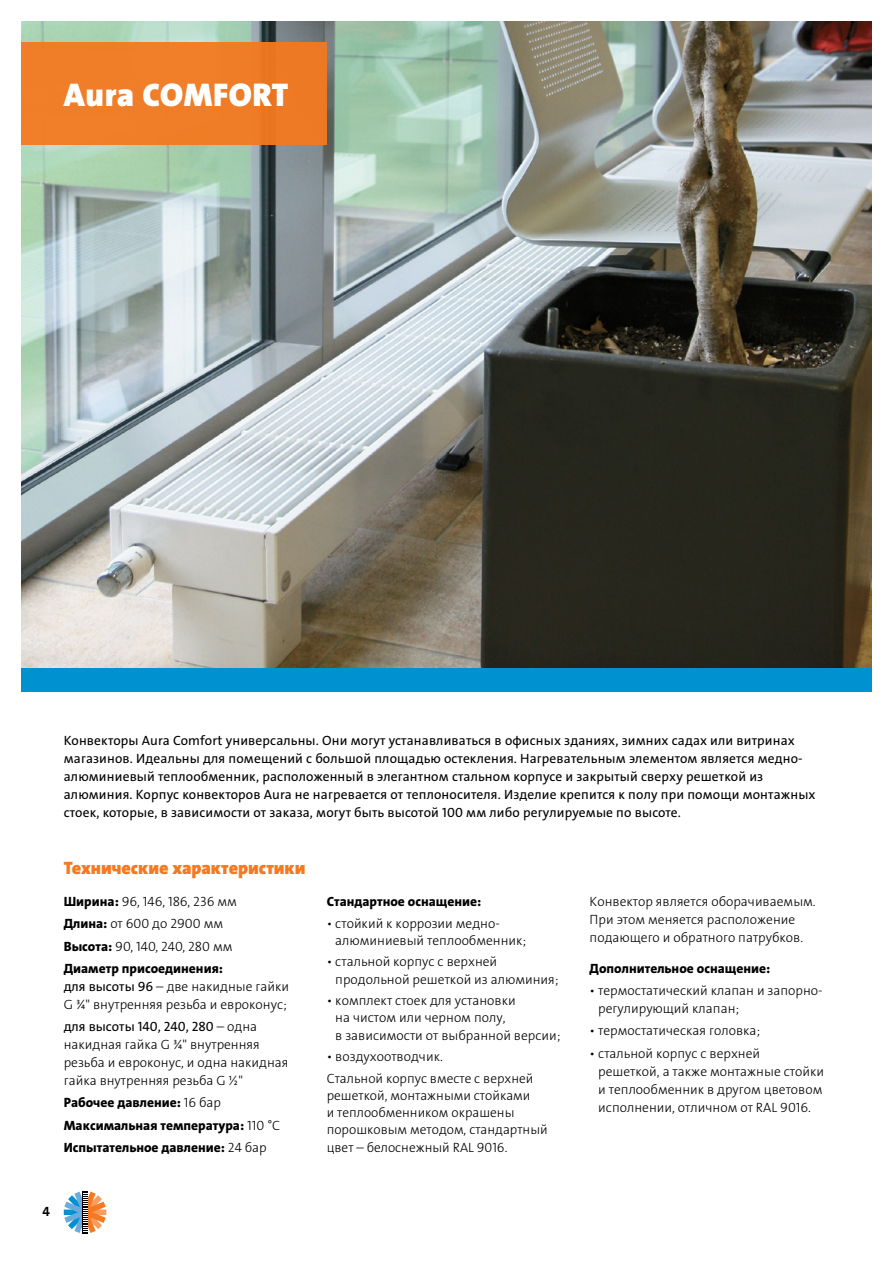
<style>
.page{position:relative;width:893px;height:1263px;background:#fff}
.page>*{position:absolute;margin:0;border:0;box-sizing:border-box;transform-origin:0 0}
.t1{font:900 33px "The Sans LP9";letter-spacing:.015em;color:#fff}
.t2{font:900 18px "The Sans LP9";letter-spacing:-.005em;color:#f47920}
.t3{font:13.5px/18px "The Sans LP3 Lig";color:#000}
.t4{font:13.5px/18px "The Sans LP5 Plain";letter-spacing:.01em;color:#000}
.t5{font:13.5px/22.2px "The Sans LP8 Ex Bld";color:#000}
.t6{font:13.5px "The Sans LP7 Bld";color:#000}
.s1{font-family:"The Sans LP8 Ex Bld"}
.s2{font-family:"The Sans LP5 Plain"}
.s3{font-family:"The Sans LP3 Lig"}
</style>
<div class="page">
<svg style="left:64px;top:1191px;width:42px;height:42px"></svg>
<img style="left:21px;top:21px;width:851px;height:647px">
<div style="left:21px;top:668px;width:851px;height:24px;background:#0091d1"></div>
<div style="left:21px;top:43px;width:306px;height:102px;background:#f07d27"></div>
<h1 class="t1" style="left:64px;top:73px;width:226px">Aura COMFORT</h1>
<p class="t4" style="left:64px;top:732px;width:753px">Конвекторы Aura Comfort универсальны. Они могут устанавливаться в офисных зданиях, зимних садах или витринах магазинов. Идеальны для помещений с большой площадью остекления. Нагревательным элементом является медно&shy;алюминиевый теплообменник, расположенный в элегантном стальном корпусе и закрытый сверху решеткой из алюминия. Корпус конвекторов Aura не нагревается от теплоносителя. Изделие крепится к полу при помощи монтажных стоек, которые, в зависимости от заказа, могут быть высотой 100 мм либо регулируемые по высоте.</p>
<h2 class="t2" style="left:64px;top:856px;width:243px">Технические характеристики</h2>
<p class="t3" style="left:64px;top:890px;width:175px;line-height:22.2px"><span class="s1">Ширина:</span> 96, 146, 186, 236 мм<br><span class="s1">Длина:</span> от 600 до 2900 мм<br><span class="s1">Высота:</span> 90, 140, 240, 280 мм</p>
<p class="t5" style="left:64px;top:957px;width:161px">Диаметр присоединения:</p>
<p class="t3" style="left:64px;top:977px;width:227px"><span class="s2">для высоты 96</span> – две накидные гайки<br>G ¾" внутренняя резьба и евроконус;</p>
<p class="t4" style="left:64px;top:1018px;width:195px">для высоты 140, 240, 280 <span class="s3">– одна</span></p>
<p class="t3" style="left:64px;top:1035px;width:226px">накидная гайка G ¾" внутренняя резьба и евроконус, и одна накидная гайка внутренняя резьба G ½"</p>
<p class="t5" style="left:64px;top:1092px;width:218px">Рабочее давление: <span class="s3">16 бар<br></span>Максимальная температура: <span class="s3">110 °C<br></span>Испытательное давление: <span class="s3">24 бар</span></p>
<p class="t5" style="left:327px;top:890px;width:156px">Стандартное оснащение:</p>
<p class="t3" style="left:335px;top:914px;width:192px;line-height:17.2px;text-indent:-9px">• стойкий к коррозии медно&shy;алюминиевый теплообменник;</p>
<p class="t3" style="left:335px;top:953px;width:225px;line-height:17.2px;text-indent:-9px">• стальной корпус с верхней продольной решеткой из алюминия;</p>
<p class="t3" style="left:335px;top:992px;width:227px;line-height:17.2px;text-indent:-9px">• комплект стоек для установки<br>на чистом или черном полу,<br>в зависимости от выбранной версии;</p>
<p class="t3" style="left:327px;top:1046px;width:208px;line-height:21.6px">• воздухоотводчик.<br>Стальной корпус вместе с верхней</p>
<p class="t3" style="left:327px;top:1087px;width:223px;line-height:17.5px">решеткой, монтажными стойками<br>и теплообменником окрашены порошковым методом, стандартный цвет – белоснежный RAL 9016.</p>
<p class="t3" style="left:590px;top:893px;width:228px">Конвектор является оборачиваемым.<br>При этом меняется расположение подающего и обратного патрубков.</p>
<p class="t5" style="left:590px;top:957px;width:182px">Дополнительное оснащение:</p>
<p class="t3" style="left:598px;top:982px;width:226px;text-indent:-9px">• термостатический клапан и запорно&shy;регулирующий клапан;</p>
<p class="t3" style="left:590px;top:1022px;width:172px">• термостатическая головка;</p>
<p class="t3" style="left:598px;top:1044px;width:227px;text-indent:-9px">• стальной корпус с верхней решеткой, а также монтажные стойки и теплообменник в другом цветовом исполнении, отличном от RAL 9016.</p>
<p class="t6" style="left:42px;top:1202px;width:9px">4</p>
</div>
